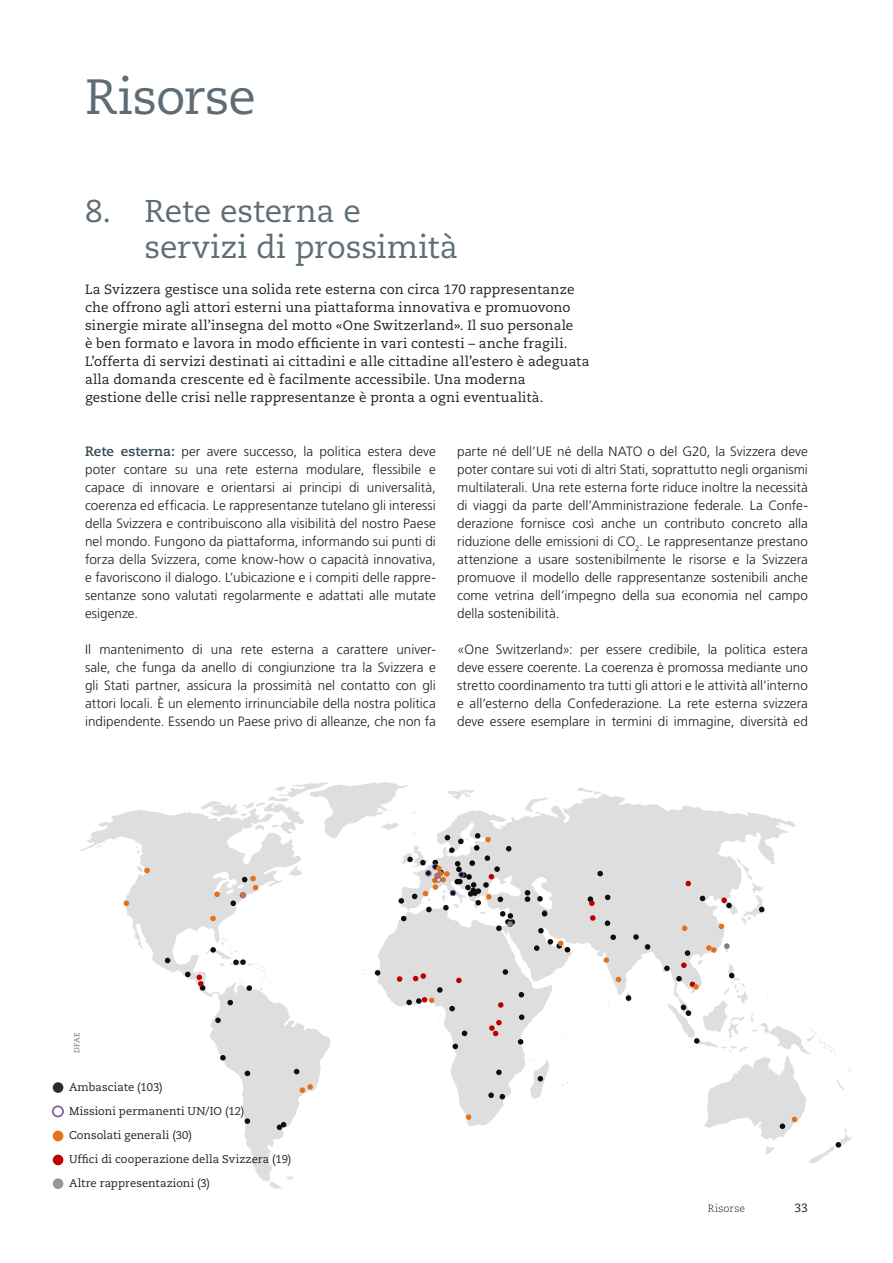
<style>
.page{position:relative;width:893px;height:1263px;background:#fff}
.page>*{position:absolute;margin:0;border:0;box-sizing:border-box;transform-origin:0 0}
.t1{font:49.5px "Caecilia LT Pro 55 Roman";letter-spacing:-.02em;color:#5e6d75}
.t2{font:31.5px/36px "Caecilia LT Pro 55 Roman";letter-spacing:-.005em;color:#5e6d75}
.t3{font:300 13.5px/18px "Frutiger LT Pro";letter-spacing:.005em;color:#241f1f;text-align:justify}
.t4{font:13.5px/18px "Caecilia LT Pro 55 Roman";letter-spacing:.01em;color:#241f1f}
.t5{font:12px "Caecilia LT Pro 55 Roman";color:#241f1f}
.t6{font:11.25px/24px "Caecilia LT Pro 55 Roman";letter-spacing:.005em;color:#241f1f}
.t7{font:300 10.5px "Caecilia LT Pro 45";letter-spacing:.02em;color:#241f1f}
.t8{font:7.5px "Caecilia LT Pro 55 Roman";color:#5e6d75}
.s1{font-family:"Caecilia LT Pro 75";font-weight:700;color:#374852}
</style>
<div class="page">
<img style="left:75px;top:782px;width:779px;height:407px">
<svg style="left:664px;top:965px;width:6px;height:6px"></svg>
<svg style="left:700px;top:896px;width:5px;height:5px"></svg>
<svg style="left:685px;top:950px;width:5px;height:6px"></svg>
<svg style="left:626px;top:995px;width:5px;height:6px"></svg>
<svg style="left:694px;top:1038px;width:6px;height:6px"></svg>
<svg style="left:220px;top:1055px;width:6px;height:5px"></svg>
<svg style="left:245px;top:1070px;width:5px;height:6px"></svg>
<svg style="left:227px;top:1000px;width:6px;height:5px"></svg>
<svg style="left:210px;top:947px;width:6px;height:6px"></svg>
<svg style="left:525px;top:890px;width:5px;height:12px"></svg>
<svg style="left:537px;top:896px;width:6px;height:5px"></svg>
<svg style="left:605px;top:895px;width:5px;height:5px"></svg>
<svg style="left:605px;top:920px;width:5px;height:6px"></svg>
<svg style="left:633px;top:934px;width:6px;height:6px"></svg>
<svg style="left:610px;top:934px;width:6px;height:6px"></svg>
<svg style="left:519px;top:1014px;width:5px;height:6px"></svg>
<svg style="left:503px;top:969px;width:5px;height:6px"></svg>
<svg style="left:500px;top:1094px;width:5px;height:5px"></svg>
<svg style="left:519px;top:992px;width:5px;height:5px"></svg>
<svg style="left:518px;top:1039px;width:5px;height:5px"></svg>
<svg style="left:496px;top:1069px;width:6px;height:6px"></svg>
<svg style="left:294px;top:1069px;width:5px;height:5px"></svg>
<svg style="left:245px;top:1118px;width:5px;height:6px"></svg>
<svg style="left:488px;top:1092px;width:6px;height:6px"></svg>
<svg style="left:780px;top:1123px;width:5px;height:6px"></svg>
<svg style="left:759px;top:907px;width:5px;height:5px"></svg>
<svg style="left:681px;top:1005px;width:10px;height:11px"></svg>
<svg style="left:676px;top:976px;width:6px;height:5px"></svg>
<svg style="left:165px;top:958px;width:5px;height:5px"></svg>
<svg style="left:538px;top:928px;width:6px;height:5px"></svg>
<svg style="left:534px;top:945px;width:5px;height:6px"></svg>
<svg style="left:453px;top:1044px;width:5px;height:5px"></svg>
<svg style="left:462px;top:1030px;width:5px;height:6px"></svg>
<svg style="left:233px;top:959px;width:13px;height:6px"></svg>
<svg style="left:215px;top:1017px;width:6px;height:6px"></svg>
<svg style="left:185px;top:972px;width:6px;height:5px"></svg>
<svg style="left:597px;top:871px;width:6px;height:5px"></svg>
<svg style="left:538px;top:1076px;width:5px;height:5px"></svg>
<svg style="left:836px;top:1142px;width:5px;height:5px"></svg>
<svg style="left:729px;top:973px;width:5px;height:5px"></svg>
<svg style="left:375px;top:970px;width:5px;height:5px"></svg>
<svg style="left:277px;top:1122px;width:9px;height:8px"></svg>
<svg style="left:246px;top:985px;width:6px;height:6px"></svg>
<svg style="left:590px;top:915px;width:6px;height:6px"></svg>
<svg style="left:456px;top:978px;width:6px;height:5px"></svg>
<svg style="left:721px;top:897px;width:11px;height:11px"></svg>
<svg style="left:681px;top:962px;width:6px;height:6px"></svg>
<svg style="left:685px;top:881px;width:6px;height:5px"></svg>
<svg style="left:197px;top:974px;width:8px;height:17px"></svg>
<svg style="left:489px;top:1020px;width:13px;height:16px"></svg>
<svg style="left:498px;top:1002px;width:6px;height:6px"></svg>
<svg style="left:588px;top:896px;width:7px;height:10px"></svg>
<svg style="left:124px;top:900px;width:5px;height:6px"></svg>
<svg style="left:719px;top:924px;width:5px;height:5px"></svg>
<svg style="left:616px;top:977px;width:5px;height:5px"></svg>
<svg style="left:603px;top:957px;width:6px;height:6px"></svg>
<svg style="left:792px;top:1117px;width:5px;height:5px"></svg>
<svg style="left:210px;top:916px;width:6px;height:5px"></svg>
<svg style="left:300px;top:1084px;width:13px;height:9px"></svg>
<svg style="left:144px;top:868px;width:6px;height:5px"></svg>
<svg style="left:466px;top:1114px;width:5px;height:6px"></svg>
<svg style="left:706px;top:945px;width:11px;height:8px"></svg>
<svg style="left:690px;top:981px;width:9px;height:9px"></svg>
<svg style="left:724px;top:943px;width:6px;height:6px"></svg>
<svg style="left:542px;top:910px;width:5px;height:6px"></svg>
<svg style="left:645px;top:944px;width:5px;height:6px"></svg>
<svg style="left:548px;top:939px;width:22px;height:13px"></svg>
<svg style="left:449px;top:1006px;width:6px;height:5px"></svg>
<svg style="left:397px;top:973px;width:46px;height:32px"></svg>
<svg style="left:398px;top:833px;width:117px;height:98px"></svg>
<svg style="left:230px;top:876px;width:28px;height:30px"></svg>
<svg style="left:682px;top:925px;width:5px;height:6px"></svg>
<svg style="left:214px;top:891px;width:6px;height:6px"></svg>
<div style="left:53px;top:1154px;width:10px;height:11px;background:#bf0000;border-radius:50%"></div>
<div style="left:53px;top:1178px;width:10px;height:11px;background:#959598;border-radius:50%"></div>
<div style="left:53px;top:1131px;width:10px;height:10px;background:#e3701a;border-radius:50%"></div>
<div style="left:53px;top:1082px;width:10px;height:11px;background:#2f2a2b;border-radius:50%"></div>
<div style="left:52px;top:1105px;width:12px;height:12px;border:2px solid #8063a3;border-radius:50%"></div>
<h1 class="t1" style="left:85px;top:64px;width:172px">Risorse</h1>
<h2 class="t2" style="left:145px;top:193px;width:315px;text-indent:-60px">8. Rete esterna e servizi di prossimità</h2>
<p class="t4" style="left:85px;top:280px;width:506px">La Svizzera gestisce una solida rete esterna con circa 170 rappresentanze che offrono agli attori esterni una piattaforma innovativa e promuovono sinergie mirate all’insegna del motto «One Switzerland». Il suo personale<br>è ben formato e lavora in modo efficiente in vari contesti – anche fragili.<br>L’offerta di servizi destinati ai cittadini e alle cittadine all’estero è adeguata alla domanda crescente ed è facilmente accessibile. Una moderna<br>gestione delle crisi nelle rappresentanze è pronta a ogni eventualità.</p>
<p class="t3" style="left:85px;top:443px;width:352px"><span class="s1">Rete esterna:</span> per avere successo, la politica estera deve poter contare su una rete esterna modulare, flessibile e capace di innovare e orientarsi ai principi di universalità, coerenza ed efficacia. Le rappresentanze tutelano gli interessi della Svizzera e contribuiscono alla visibilità del nostro Paese nel mondo. Fungono da piattaforma, informando sui punti di forza della Svizzera, come know-how o capacità innovativa, e favoriscono il dialogo. L’ubicazione e i compiti delle rappre&shy;sentanze sono valutati regolarmente e adattati alle mutate esigenze.</p>
<p class="t3" style="left:85px;top:641px;width:352px">Il mantenimento di una rete esterna a carattere univer&shy;sale, che funga da anello di congiunzione tra la Svizzera e gli Stati partner, assicura la prossimità nel contatto con gli attori locali. È un elemento irrinunciabile della nostra politica indipendente. Essendo un Paese privo di alleanze, che non fa</p>
<p class="t3" style="left:457px;top:443px;width:352px">parte né dell’UE né della NATO o del G20, la Svizzera deve poter contare sui voti di altri Stati, soprattutto negli organismi multilaterali. Una rete esterna forte riduce inoltre la necessità di viaggi da parte dell’Amministrazione federale. La Confe&shy;derazione fornisce così anche un contributo concreto alla riduzione delle emissioni di CO<sub>2</sub>. Le rappresentanze prestano attenzione a usare sostenibilmente le risorse e la Svizzera promuove il modello delle rappresentanze sostenibili anche come vetrina dell’impegno della sua economia nel campo della sostenibilità.</p>
<p class="t3" style="left:457px;top:641px;width:352px">«One Switzerland»: per essere credibile, la politica estera deve essere coerente. La coerenza è promossa mediante uno stretto coordinamento tra tutti gli attori e le attività all’interno e all’esterno della Confederazione. La rete esterna svizzera deve essere esemplare in termini di immagine, diversità ed</p>
<p class="t8" style="left:72px;top:1053px;width:21px;rotate:-90deg">DFAE</p>
<p class="t6" style="left:69px;top:1075px;width:224px">Ambasciate (103)<br>Missioni permanenti UN/IO (12)<br>Consolati generali (30)<br>Uffici di cooperazione della Svizzera (19)<br>Altre rappresentazioni (3)</p>
<p class="t7" style="left:708px;top:1202px;width:39px">Risorse</p>
<p class="t5" style="left:794px;top:1200px;width:15px">33</p>
</div>
